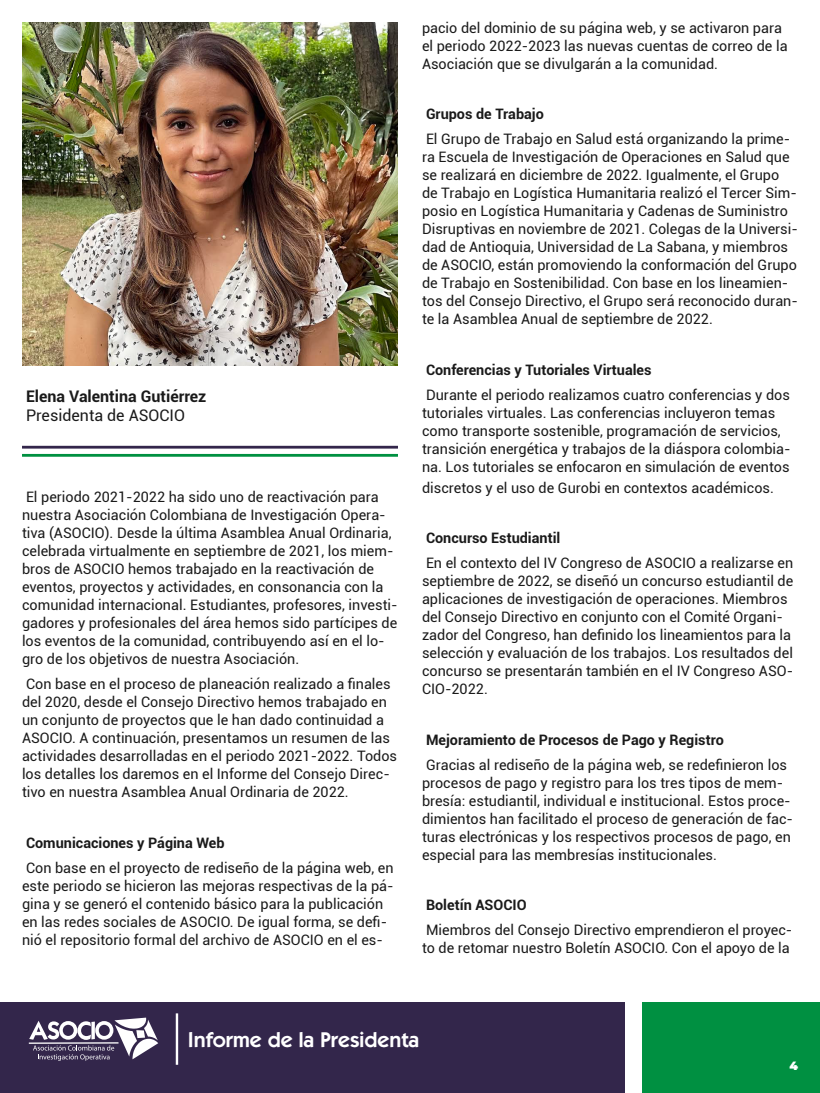
<style>
.page{position:relative;width:820px;height:1093px;background:#fff}
.page>*{position:absolute;margin:0;border:0;box-sizing:border-box;transform-origin:0 0}
.t1{font:600 21.44px "ITC Kabel Std";color:#fff}
.t2{font:700 16px "Roboto";color:#1a1a1a}
.t3{font:16px "Roboto";color:#1a1a1a}
.t4{font:14.4px/18px "Roboto";color:#1a1a1a}
.t5{font:700 14.4px "Roboto";color:#1a1a1a}
.t6{font:900 12px "Montserrat Alternates";color:#fff}
</style>
<div class="page">
<div style="left:0;top:1002px;width:624px;height:91px;background:#33264b"></div>
<div style="left:642px;top:1002px;width:177px;height:91px;background:#009041"></div>
<svg style="left:28px;top:1017px;width:130px;height:44px"></svg>
<hr style="left:176px;top:1013px;width:2px;height:52px;background:#fff">
<img style="left:22px;top:22px;width:376px;height:344px">
<hr style="left:22px;top:446px;width:376px;height:3px;background:#33264b">
<hr style="left:22px;top:454px;width:376px;height:3px;background:#009041">
<p class="t2" style="left:26px;top:385px;width:182px">Elena Valentina Gutiérrez</p>
<p class="t3" style="left:26px;top:404px;width:160px">Presidenta de ASOCIO</p>
<p class="t4" style="left:22px;top:487px;width:377px">El periodo 2021-2022 ha sido uno de reactivación para nuestra Asociación Colombiana de Investigación Opera&shy;tiva (ASOCIO). Desde la última Asamblea Anual Ordinaria, celebrada virtualmente en septiembre de 2021, los miem&shy;bros de ASOCIO hemos trabajado en la reactivación de eventos, proyectos y actividades, en consonancia con la comunidad internacional. Estudiantes, profesores, investi&shy;gadores y profesionales del área hemos sido partícipes de los eventos de la comunidad, contribuyendo así en el lo&shy;gro de los objetivos de nuestra Asociación.</p>
<p class="t4" style="left:22px;top:674px;width:376px">Con base en el proceso de planeación realizado a finales del 2020, desde el Consejo Directivo hemos trabajado en un conjunto de proyectos que le han dado continuidad a ASOCIO. A continuación, presentamos un resumen de las actividades desarrolladas en el periodo 2021-2022. Todos los detalles los daremos en el Informe del Consejo Direc&shy;tivo en nuestra Asamblea Anual Ordinaria de 2022.</p>
<p class="t5" style="left:26px;top:832px;width:200px">Comunicaciones y Página Web</p>
<p class="t4" style="left:22px;top:858px;width:373px">Con base en el proyecto de rediseño de la página web, en este periodo se hicieron las mejoras respectivas de la pá&shy;gina y se generó el contenido básico para la publicación en las redes sociales de ASOCIO. De igual forma, se defi&shy;nió el repositorio formal del archivo de ASOCIO en el es-</p>
<p class="t4" style="left:422px;top:18px;width:367px">pacio del dominio de su página web, y se activaron para el periodo 2022-2023 las nuevas cuentas de correo de la<br>Asociación que se divulgarán a la comunidad.</p>
<p class="t5" style="left:426px;top:104px;width:119px">Grupos de Trabajo</p>
<p class="t4" style="left:422px;top:130px;width:377px">El Grupo de Trabajo en Salud está organizando la prime&shy;ra Escuela de Investigación de Operaciones en Salud que se realizará en diciembre de 2022. Igualmente, el Grupo de Trabajo en Logística Humanitaria realizó el Tercer Sim&shy;posio en Logística Humanitaria y Cadenas de Suministro Disruptivas en noviembre de 2021. Colegas de la Universi&shy;dad de Antioquia, Universidad de La Sabana, y miembros de ASOCIO, están promoviendo la conformación del Grupo de Trabajo en Sostenibilidad. Con base en los lineamien&shy;tos del Consejo Directivo, el Grupo será reconocido duran&shy;te la Asamblea Anual de septiembre de 2022.</p>
<p class="t5" style="left:426px;top:360px;width:227px">Conferencias y Tutoriales Virtuales</p>
<p class="t4" style="left:422px;top:385px;width:370px">Durante el periodo realizamos cuatro conferencias y dos tutoriales virtuales. Las conferencias incluyeron temas como transporte sostenible, programación de servicios, transición energética y trabajos de la diáspora colombia&shy;na. Los tutoriales se enfocaron en simulación de eventos</p>
<p class="t4" style="left:422px;top:478px;width:353px">discretos y el uso de Gurobi en contextos académicos.</p>
<p class="t5" style="left:426px;top:528px;width:136px">Concurso Estudiantil</p>
<p class="t4" style="left:422px;top:553px;width:372px">En el contexto del IV Congreso de ASOCIO a realizarse en septiembre de 2022, se diseñó un concurso estudiantil de aplicaciones de investigación de operaciones. Miembros del Consejo Directivo en conjunto con el Comité Organi&shy;zador del Congreso, han definido los lineamientos para la selección y evaluación de los trabajos. Los resultados del concurso se presentarán también en el IV Congreso ASO-CIO-2022.</p>
<p class="t5" style="left:426px;top:729px;width:299px">Mejoramiento de Procesos de Pago y Registro</p>
<p class="t4" style="left:422px;top:755px;width:372px">Gracias al rediseño de la página web, se redefinieron los procesos de pago y registro para los tres tipos de mem&shy;bresía: estudiantil, individual e institucional. Estos proce&shy;dimientos han facilitado el proceso de generación de fac&shy;turas electrónicas y los respectivos procesos de pago, en especial para las membresías institucionales.</p>
<p class="t5" style="left:426px;top:895px;width:102px">Boletín ASOCIO</p>
<p class="t4" style="left:422px;top:921px;width:372px">Miembros del Consejo Directivo emprendieron el proyec&shy;to de retomar nuestro Boletín ASOCIO. Con el apoyo de la</p>
<h1 class="t1" style="left:188px;top:1027px;width:233px">Informe de la Presidenta</h1>
<p class="t6" style="left:789px;top:1057px;width:10px">4</p>
</div>
